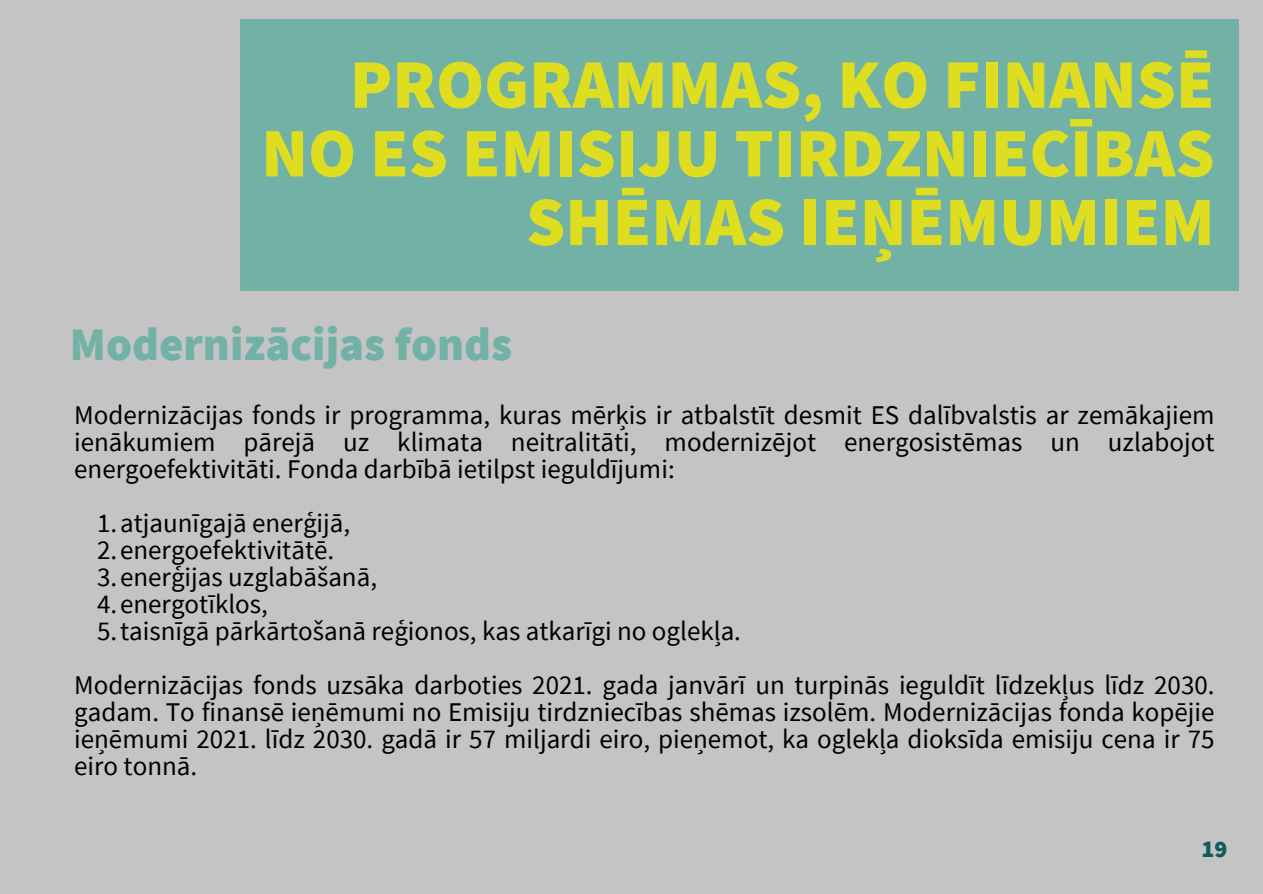
<style>
.page{position:relative;width:1263px;height:894px;background:#fff}
.page>*{position:absolute;margin:0;border:0;box-sizing:border-box;transform-origin:0 0}
.t1{font:900 69.6px/68.7px "Source Sans Pro";color:#dedd1f;text-align:right}
.t2{font:900 46.5px "Source Sans Pro";color:#72b2a6}
.t3{font:27px/27px "Source Sans Pro";color:#000;text-align:justify}
.t4{font:900 24px "Source Sans Pro";color:#0e5c5d}
</style>
<div class="page">
<div style="left:0;top:0;width:1263px;height:893px;background:#c4c4c4"></div>
<div style="left:240px;top:20px;width:998px;height:271px;background:#72b2a6"></div>
<h1 class="t1" style="left:261px;top:49px;width:955px">PROGRAMMAS, KO FINANSĒ<br>NO ES EMISIJU TIRDZNIECĪBAS<br>SHĒMAS IEŅĒMUMIEM</h1>
<h2 class="t2" style="left:70px;top:314px;width:444px">Modernizācijas fonds</h2>
<p class="t3" style="left:74px;top:400px;width:1142px">Modernizācijas fonds ir programma, kuras mērķis ir atbalstīt desmit ES dalībvalstis ar zemākajiem ienākumiem pārejā uz klimata neitralitāti, modernizējot energosistēmas un uzlabojot energoefektivitāti. Fonda darbībā ietilpst ieguldījumi:</p>
<p class="t3" style="left:97px;top:508px;width:645px;text-align:left">1.atjaunīgajā enerģijā,<br>2.energoefektivitātē.<br>3.enerģijas uzglabāšanā,<br>4.energotīklos,<br>5.taisnīgā pārkārtošanā reģionos, kas atkarīgi no oglekļa.</p>
<p class="t3" style="left:74px;top:670px;width:1142px">Modernizācijas fonds uzsāka darboties 2021. gada janvārī un turpinās ieguldīt līdzekļus līdz 2030. gadam. To finansē ieņēmumi no Emisiju tirdzniecības shēmas izsolēm. Modernizācijas fonda kopējie ieņēmumi 2021. līdz 2030. gadā ir 57 miljardi eiro, pieņemot, ka oglekļa dioksīda emisiju cena ir 75 eiro tonnā.</p>
<p class="t4" style="left:1202px;top:832px;width:27px">19</p>
</div>
